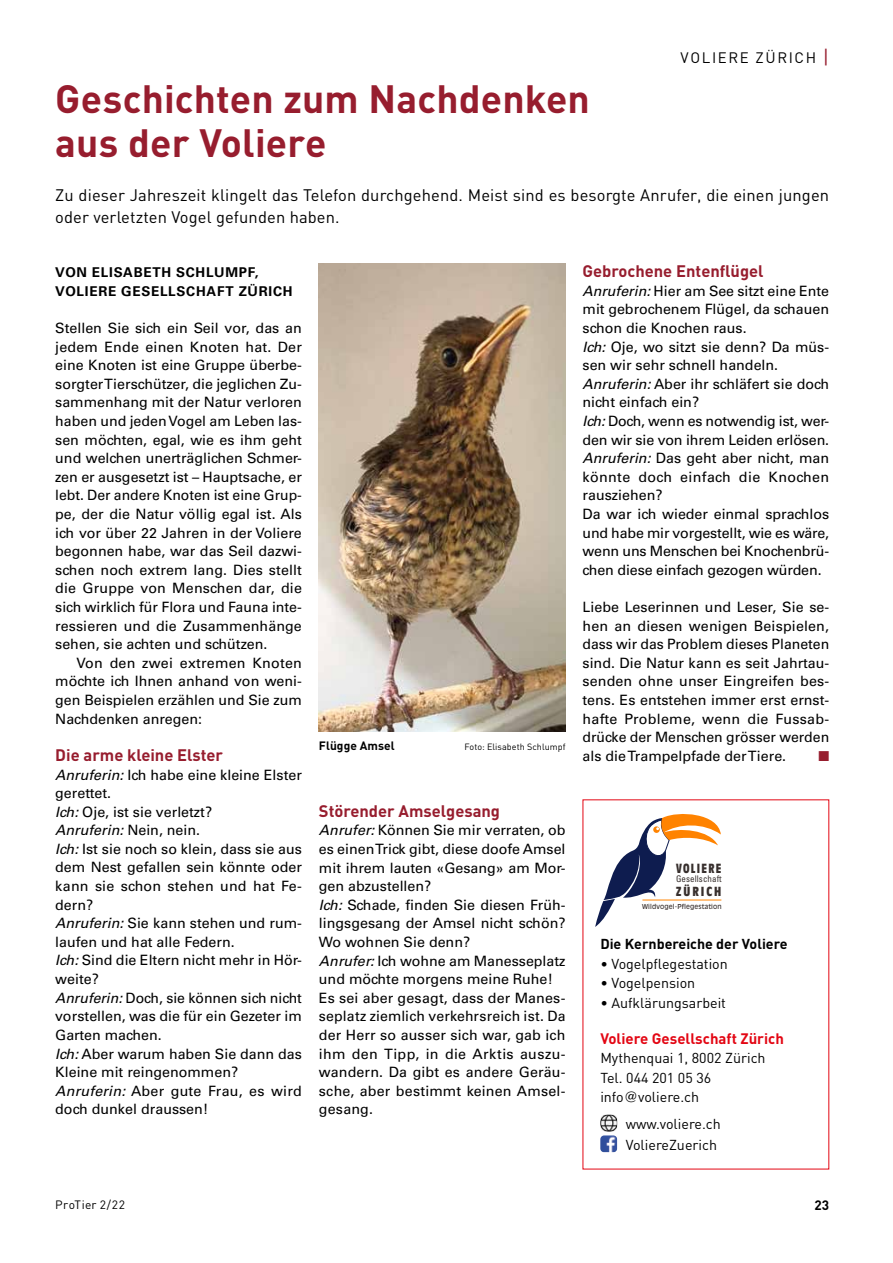
<style>
.page{position:relative;width:893px;height:1263px;background:#fff}
.page>*{position:absolute;margin:0;border:0;box-sizing:border-box;transform-origin:0 0}
.t1{font:700 39px/43.5px "DIN";letter-spacing:.005em;color:#971d2e}
.t2{font:16.5px/22.5px "DIN";letter-spacing:.005em;color:#000}
.t3{font:700 16.5px "DIN";color:#971d2e}
.t4{font:700 15px "DIN";color:#e30613}
.t5{font:15px "DIN";letter-spacing:.105em;color:#000}
.t6{font:14.25px/18.6px "Univers LT Std";color:#000}
.t7{font:14.25px/19.5px "DIN";color:#000}
.t8{font:700 14.25px "DIN";color:#000}
.t9{font:14.25px "Zapf Dingbats";color:#971d2e}
.t10{font:700 13.5px/18.6px "Univers LT Std";letter-spacing:.055em;color:#000}
.t11{font:700 13.5px "DIN";color:#000}
.t12{font:700 condensed 13.05px "Antique Olive";letter-spacing:.105em;color:#372f2d}
.t13{font:700 condensed 12.9px "Antique Olive";letter-spacing:.145em;color:#372f2d;scale:1.07 1}
.t14{font:12px "DIN";letter-spacing:.035em;color:#000}
.t15{font:700 12px "DIN";letter-spacing:.005em;color:#000}
.t16{font:9px "DIN";letter-spacing:.005em;color:#000}
.t17{font:condensed 9px "Univers";letter-spacing:.01em;color:#372f2d}
.t18{font:6.75px "Antique Olive";letter-spacing:.02em;color:#372f2d;scale:.94 1}
.s1{font-size:19.5px;color:#971d2e}
.s2{font-style:italic}
.s3{font-family:"Univers"}
</style>
<div class="page">
<img style="left:600px;top:1115px;width:17px;height:16px">
<img style="left:600px;top:1135px;width:17px;height:17px">
<svg style="left:595px;top:814px;width:126px;height:113px"></svg>
<hr style="left:642px;top:899px;width:79px;height:1px;background:#ff8300">
<img style="left:319px;top:264px;width:247px;height:467px">
<p class="t5" style="left:680px;top:49px;width:150px">VOLIERE ZÜRICH <span class="s1">|</span></p>
<h1 class="t1" style="left:55px;top:76px;width:536px">Geschichten zum Nachdenken aus der Voliere</h1>
<p class="t2" style="left:55px;top:183px;width:775px">Zu dieser Jahreszeit klingelt das Telefon durchgehend. Meist sind es besorgte Anrufer, die einen jungen oder verletzten Vogel gefunden haben.</p>
<p class="t10" style="left:55px;top:263px;width:239px">VON ELISABETH SCHLUMPF,<br>VOLIERE GESELLSCHAFT ZÜRICH</p>
<p class="t6" style="left:55px;top:319px;width:248px;text-align:justify">Stellen Sie sich ein Seil vor, das an jedem Ende einen Knoten hat. Der eine Knoten ist eine Gruppe überbe&shy;sorgter Tierschützer, die jeglichen Zu&shy;sammenhang mit der Natur verloren haben und jeden Vogel am Leben las&shy;sen möchten, egal, wie es ihm geht und welchen unerträglichen Schmer&shy;zen er ausgesetzt ist – Hauptsache, er lebt. Der andere Knoten ist eine Grup&shy;pe, der die Natur völlig egal ist. Als ich vor über 22 Jahren in der Voliere begonnen habe, war das Seil dazwi&shy;schen noch extrem lang. Dies stellt die Gruppe von Menschen dar, die sich wirklich für Flora und Fauna inte&shy;ressieren und die Zusammenhänge sehen, sie achten und schützen.</p>
<p class="t6" style="left:55px;top:654px;width:248px;text-align:justify;text-indent:21px">Von den zwei extremen Knoten möchte ich Ihnen anhand von weni&shy;gen Beispielen erzählen und Sie zum Nachdenken anregen:</p>
<p class="t3" style="left:55px;top:744px;width:169px">Die arme kleine Elster</p>
<p class="t6" style="left:55px;top:765px;width:248px"><span class="s2">Anruferin:</span> Ich habe eine kleine Elster gerettet.<br><span class="s2">Ich:</span> Oje, ist sie verletzt?<br><span class="s2">Anruferin:</span> Nein, nein.<br><span class="s2">Ich:</span> Ist sie noch so klein, dass sie aus dem Nest gefallen sein könnte oder kann sie schon stehen und hat Fe&shy;dern?<br><span class="s2">Anruferin:</span> Sie kann stehen und rum&shy;laufen und hat alle Federn.<br><span class="s2">Ich:</span> Sind die Eltern nicht mehr in Hör&shy;weite?<br><span class="s2">Anruferin:</span> Doch, sie können sich nicht vorstellen, was die für ein Gezeter im<br>Garten machen.<br><span class="s2">Ich:</span> Aber warum haben Sie dann das<br>Kleine mit reingenommen?<br><span class="s2">Anruferin:</span> Aber gute Frau, es wird doch dunkel draussen!</p>
<p class="t15" style="left:319px;top:738px;width:77px">Flügge Amsel</p>
<p class="t16" style="left:465px;top:741px;width:102px">Foto: Elisabeth Schlumpf</p>
<p class="t3" style="left:319px;top:800px;width:183px">Störender Amselgesang</p>
<p class="t6" style="left:319px;top:821px;width:248px"><span class="s2">Anrufer:</span> Können Sie mir verraten, ob es einen Trick gibt, diese doofe Amsel mit ihrem lauten «Gesang» am Mor&shy;gen abzustellen?<br><span class="s2">Ich:</span> Schade, finden Sie diesen Früh&shy;lingsgesang der Amsel nicht schön?<br>Wo wohnen Sie denn?<br><span class="s2">Anrufer:</span> Ich wohne am Manesseplatz und möchte morgens meine Ruhe!<br>Es sei aber gesagt, dass der Manes&shy;seplatz ziemlich verkehrsreich ist. Da der Herr so ausser sich war, gab ich ihm den Tipp, in die Arktis auszu&shy;wandern. Da gibt es andere Geräu&shy;sche, aber bestimmt keinen Amsel&shy;gesang.</p>
<p class="t3" style="left:583px;top:260px;width:183px">Gebrochene Entenflügel</p>
<p class="t6" style="left:583px;top:282px;width:248px"><span class="s2">Anruferin:</span> Hier am See sitzt eine Ente mit gebrochenem Flügel, da schauen schon die Knochen raus.<br><span class="s2">Ich:</span> Oje, wo sitzt sie denn? Da müs&shy;sen wir sehr schnell handeln.<br><span class="s2">Anruferin:</span> Aber ihr schläfert sie doch nicht einfach ein?<br><span class="s2">Ich:</span> Doch, wenn es notwendig ist, wer&shy;den wir sie von ihrem Leiden erlösen.<br><span class="s2">Anruferin:</span> Das geht aber nicht, man könnte doch einfach die Knochen rausziehen?<br>Da war ich wieder einmal sprachlos und habe mir vorgestellt, wie es wäre, wenn uns Menschen bei Knochenbrü&shy;chen diese einfach gezogen würden.</p>
<p class="t6" style="left:583px;top:598px;width:248px;text-align:justify">Liebe Leserinnen und Leser, Sie se&shy;hen an diesen wenigen Beispielen, dass wir das Problem dieses Planeten sind. Die Natur kann es seit Jahrtau&shy;senden ohne unser Eingreifen bes&shy;tens. Es entstehen immer erst ernst&shy;hafte Probleme, wenn die Fussab&shy;drücke der Menschen grösser werden als die Trampelpfade der Tiere.</p>
<p class="t9" style="left:818px;top:749px;width:12px">■</p>
<p class="t12" style="left:676px;top:861px;width:47px">VOLIERE</p>
<p class="t17" style="left:676px;top:873px;width:47px">Gesellschaft</p>
<p class="t13" style="left:676px;top:884px;width:44px">ZÜRICH</p>
<p class="t18" style="left:642px;top:902px;width:86px">Wildvogel-Pflegestation</p>
<p class="t8" style="left:600px;top:935px;width:189px">Die Kernbereiche der Voliere</p>
<p class="t7" style="left:600px;top:953px;width:129px">• Vogelpflegestation</p>
<p class="t7" style="left:600px;top:973px;width:96px">• Vogelpension</p>
<p class="t7" style="left:600px;top:992px;width:127px">• Aufklärungsarbeit</p>
<p class="t4" style="left:600px;top:1028px;width:185px">Voliere Gesellschaft Zürich</p>
<p class="t7" style="left:600px;top:1048px;width:167px">Mythenquai 1, 8002 Zürich<br>Tel. 044 201 05 36 info<span class="s3">@</span>voliere.ch</p>
<p class="t7" style="left:626px;top:1113px;width:97px;line-height:20.7px">www.voliere.ch<br>VoliereZuerich</p>
<p class="t14" style="left:55px;top:1197px;width:71px">ProTier 2/22</p>
<p class="t11" style="left:814px;top:1197px;width:16px">23</p>
</div>
